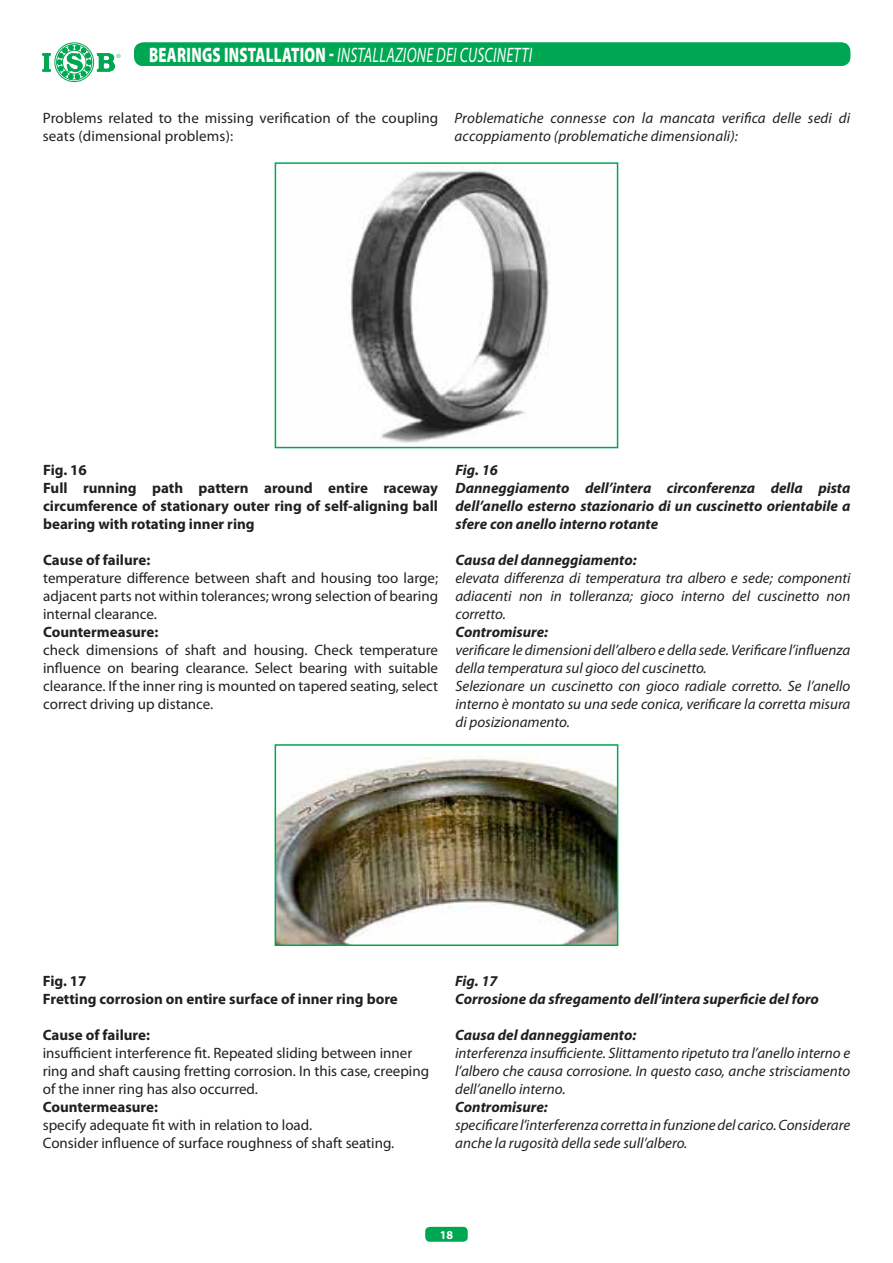
<style>
.page{position:relative;width:893px;height:1263px;background:#fff}
.page>*{position:absolute;margin:0;border:0;box-sizing:border-box;transform-origin:0 0}
.t1{font:italic 21px "Myriad Pro";letter-spacing:.02em;color:#fff;scale:.7 1}
.t2{font:italic 15px/18px "Myriad Pro";color:#231f20}
.t3{font:15px/18px "Myriad Pro";color:#231f20}
.t4{font:italic 700 15px/18px "Myriad Pro";color:#231f20}
.t5{font:700 15px/18px "Myriad Pro";color:#231f20}
.t6{font:700 12px "Myriad Pro";color:#fff}
.s1{font-weight:900;font-style:normal}
</style>
<div class="page">
<svg style="left:42px;top:42px;width:79px;height:40px"></svg>
<div style="left:425px;top:1227px;width:43px;height:15px;background:#00a753;border-radius:4px"></div>
<div style="left:135px;top:43px;width:715px;height:23px;background:#00a753;border-radius:9px"></div>
<img style="left:351px;top:171px;width:198px;height:272px">
<div style="left:275px;top:162px;width:343px;height:286px;border:2px solid #00a753"></div>
<img style="left:278px;top:756px;width:337px;height:187px">
<div style="left:275px;top:744px;width:343px;height:202px;border:2px solid #00a753"></div>
<h1 class="t1" style="left:149px;top:44px;width:549px"><span class="s1">BEARINGS INSTALLATION -</span> INSTALLAZIONE DEI CUSCINETTI</h1>
<p class="t3" style="left:43px;top:108px;width:397px">Problems related to the missing verification of the coupling seats (dimensional problems):</p>
<p class="t2" style="left:455px;top:109px;width:397px">Problematiche connesse con la mancata verifica delle sedi di accoppiamento (problematiche dimensionali):</p>
<p class="t5" style="left:43px;top:460px;width:396px">Fig. 16<br>Full running path pattern around entire raceway circumference of stationary outer ring of self-aligning ball bearing with rotating inner ring</p>
<p class="t5" style="left:43px;top:550px;width:109px">Cause of failure:</p>
<p class="t3" style="left:43px;top:568px;width:396px;text-align:justify">temperature difference between shaft and housing too large; adjacent parts not within tolerances; wrong selection of bearing internal clearance.</p>
<p class="t5" style="left:43px;top:622px;width:117px">Countermeasure:</p>
<p class="t3" style="left:43px;top:640px;width:396px;text-align:justify">check dimensions of shaft and housing. Check temperature influence on bearing clearance. Select bearing with suitable clearance. If the inner ring is mounted on tapered seating, select correct driving up distance.</p>
<p class="t4" style="left:455px;top:460px;width:396px">Fig. 16<br>Danneggiamento dell’intera circonferenza della pista dell’anello esterno stazionario di un cuscinetto orientabile a sfere con anello interno rotante</p>
<p class="t4" style="left:455px;top:550px;width:183px">Causa del danneggiamento:</p>
<p class="t2" style="left:455px;top:569px;width:396px;text-align:justify">elevata differenza di temperatura tra albero e sede; componenti adiacenti non in tolleranza; gioco interno del cuscinetto non corretto.</p>
<p class="t4" style="left:455px;top:622px;width:94px">Contromisure:</p>
<p class="t2" style="left:455px;top:641px;width:396px">verificare le dimensioni dell’albero e della sede. Verificare l’influenza della temperatura sul gioco del cuscinetto.<br>Selezionare un cuscinetto con gioco radiale corretto. Se l’anello interno è montato su una sede conica, verificare la corretta misura di posizionamento.</p>
<p class="t5" style="left:43px;top:972px;width:357px">Fig. 17<br>Fretting corrosion on entire surface of inner ring bore</p>
<p class="t5" style="left:43px;top:1026px;width:109px">Cause of failure:</p>
<p class="t3" style="left:43px;top:1044px;width:388px">insufficient interference fit. Repeated sliding between inner ring and shaft causing fretting corrosion. In this case, creeping of the inner ring has also occurred.</p>
<p class="t5" style="left:43px;top:1098px;width:117px">Countermeasure:</p>
<p class="t3" style="left:43px;top:1116px;width:353px">specify adequate fit with in relation to load.<br>Consider influence of surface roughness of shaft seating.</p>
<p class="t4" style="left:455px;top:972px;width:365px">Fig. 17<br>Corrosione da sfregamento dell’intera superficie del foro</p>
<p class="t4" style="left:455px;top:1026px;width:183px">Causa del danneggiamento:</p>
<p class="t2" style="left:455px;top:1045px;width:396px;text-align:justify">interferenza insufficiente. Slittamento ripetuto tra l’anello interno e l’albero che causa corrosione. In questo caso, anche strisciamento dell’anello interno.</p>
<p class="t4" style="left:455px;top:1098px;width:94px">Contromisure:</p>
<p class="t2" style="left:455px;top:1117px;width:396px">specificare l’interferenza corretta in funzione del carico. Considerare anche la rugosità della sede sull’albero.</p>
<p class="t6" style="left:440px;top:1227px;width:15px">18</p>
</div>
